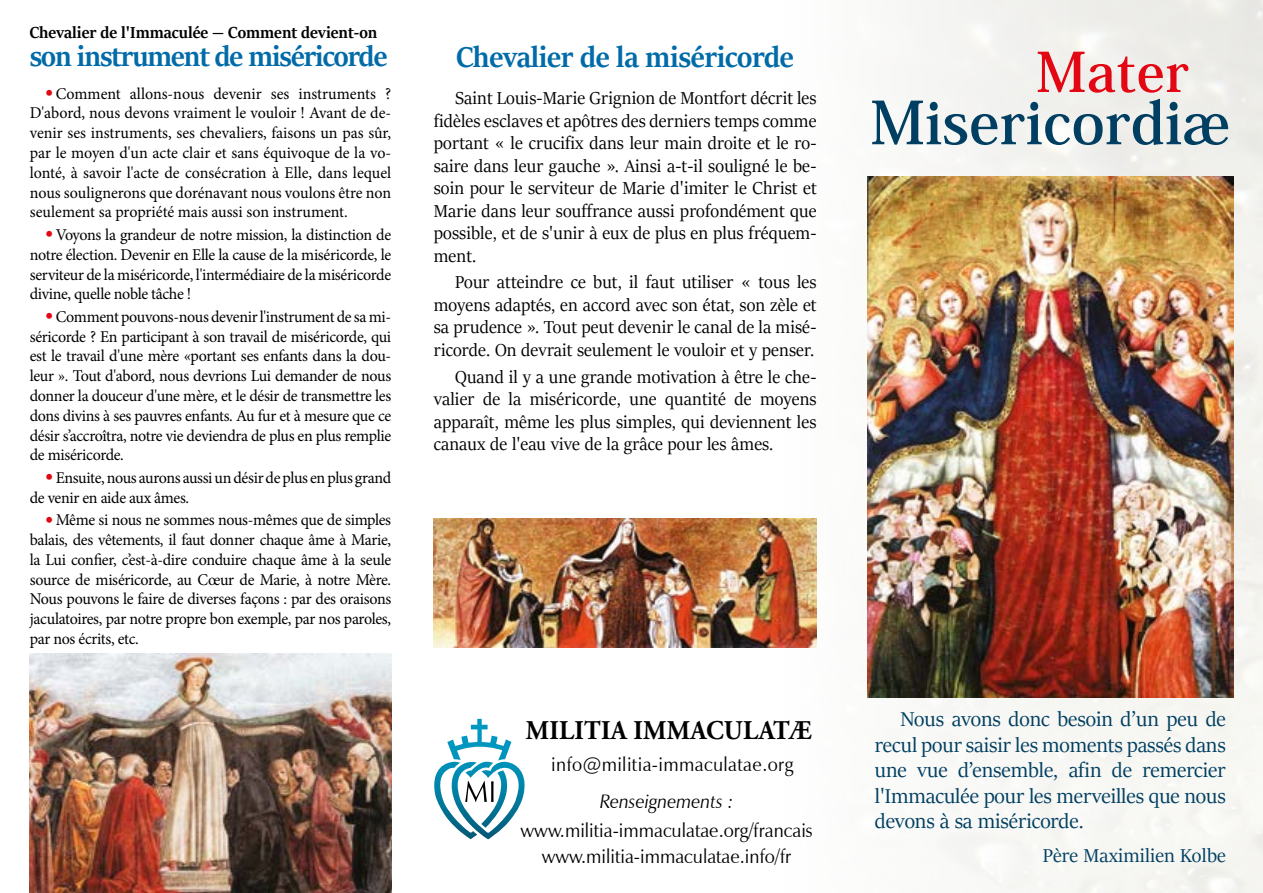
<style>
.page{position:relative;width:1263px;height:893px;background:#fff}
.page>*{position:absolute;margin:0;border:0;box-sizing:border-box;transform-origin:0 0}
.t1{font:700 58.5px "Koz Min Pr 6 N";color:#003f61}
.t2{font:700 54px "Koz Min Pr 6 N";letter-spacing:.01em;color:#e30613}
.t3{font:700 32.25px "Sitka Banner";letter-spacing:-.01em;color:#006ba8}
.t4{font:700 31.5px "Sitka Banner";letter-spacing:-.03em;color:#006ba8}
.t5{font:700 27px "Adobe Garamond Pro";letter-spacing:.01em;color:#000;scale:.95 1}
.t6{font:22.5px/25.5px "Sitka Banner";color:#003f61;text-align:justify}
.t7{font:21px "Sitka Banner";letter-spacing:.01em;color:#003f61}
.t8{font:19.5px/22.5px "Sitka Banner";letter-spacing:.01em;color:#000;text-align:justify}
.t9{font:19.5px/25.5px "Zapf Humanist 601 L2";color:#000;text-align:center;scale:.95 1}
.t10{font:19.5px "Zapf Humanist 601 L2";letter-spacing:.02em;color:#000;scale:.95 1}
.t11{font:italic 19.5px "Zapf Humanist 601 L2";color:#000;scale:.95 1}
.t12{font:700 18px "Sitka Banner";color:#000}
.t13{font:16.5px/19.8px "Minion Pro";letter-spacing:-.02em;color:#000;text-align:justify}
.s1{font-family:"Slimbach Itc TEE";font-size:21px;color:#e30613}
</style>
<div class="page">
<img style="left:779px;top:0;width:484px;height:893px">
<img style="left:867px;top:176px;width:366px;height:521px">
<img style="left:30px;top:654px;width:361px;height:239px">
<img style="left:434px;top:518px;width:382px;height:129px">
<svg style="left:434px;top:719px;width:91px;height:120px"></svg>
<p class="t12" style="left:30px;top:19px;width:349px">Chevalier de l'Immaculée — Comment devient-on</p>
<h3 class="t4" style="left:30px;top:34px;width:359px">son instrument de miséricorde</h3>
<p class="t13" style="left:30px;top:83px;width:363px;text-indent:13px"><span class="s1">•</span>Comment allons-nous devenir ses instruments ?<br>D'abord, nous devons vraiment le vouloir ! Avant de de&shy;venir ses instruments, ses chevaliers, faisons un pas sûr, par le moyen d'un acte clair et sans équivoque de la vo&shy;lonté, à savoir l'acte de consécration à Elle, dans lequel nous soulignerons que dorénavant nous voulons être non seulement sa propriété mais aussi son instrument.</p>
<p class="t13" style="left:30px;top:225px;width:363px;text-indent:13px"><span class="s1">•</span>Voyons la grandeur de notre mission, la distinction de notre élection. Devenir en Elle la cause de la miséricorde, le serviteur de la miséricorde, l'intermédiaire de la miséricorde divine, quelle noble tâche !</p>
<p class="t13" style="left:30px;top:307px;width:363px;text-indent:13px"><span class="s1">•</span>Comment pouvons-nous devenir l'instrument de sa mi&shy;séricorde ? En participant à son travail de miséricorde, qui est le travail d'une mère «portant ses enfants dans la dou&shy;leur ». Tout d'abord, nous devrions Lui demander de nous donner la douceur d'une mère, et le désir de transmettre les dons divins à ses pauvres enfants. Au fur et à mesure que ce désir s’accroîtra, notre vie deviendra de plus en plus remplie de miséricorde.</p>
<p class="t13" style="left:30px;top:468px;width:363px;text-indent:13px"><span class="s1">•</span>Ensuite, nous aurons aussi un désir de plus en plus grand de venir en aide aux âmes.</p>
<p class="t13" style="left:30px;top:510px;width:363px;text-indent:13px"><span class="s1">•</span>Même si nous ne sommes nous-mêmes que de simples balais, des vêtements, il faut donner chaque âme à Marie, la Lui confier, c’est-à-dire conduire chaque âme à la seule source de miséricorde, au Cœur de Marie, à notre Mère.<br>Nous pouvons le faire de diverses façons : par des oraisons jaculatoires, par notre propre bon exemple, par nos paroles, par nos écrits, etc.</p>
<h3 class="t3" style="left:456px;top:34px;width:339px">Chevalier de la miséricorde</h3>
<p class="t8" style="left:434px;top:86px;width:384px;text-indent:21px">Saint Louis-Marie Grignion de Montfort décrit les fidèles esclaves et apôtres des derniers temps comme portant « le crucifix dans leur main droite et le ro&shy;saire dans leur gauche ». Ainsi a-t-il souligné le be&shy;soin pour le serviteur de Marie d'imiter le Christ et Marie dans leur souffrance aussi profondément que possible, et de s'unir à eux de plus en plus fréquem&shy;ment.</p>
<p class="t8" style="left:434px;top:270px;width:384px;text-indent:21px">Pour atteindre ce but, il faut utiliser « tous les moyens adaptés, en accord avec son état, son zèle et sa prudence ». Tout peut devenir le canal de la misé&shy;ricorde. On devrait seulement le vouloir et y penser.</p>
<p class="t8" style="left:434px;top:365px;width:384px;text-indent:21px">Quand il y a une grande motivation à être le che&shy;valier de la miséricorde, une quantité de moyens apparaît, même les plus simples, qui deviennent les canaux de l'eau vive de la grâce pour les âmes.</p>
<h3 class="t5" style="left:526px;top:715px;width:302px">MILITIA IMMACULATÆ</h3>
<p class="t10" style="left:551px;top:752px;width:256px">info@militia-immaculatae.org</p>
<p class="t11" style="left:600px;top:789px;width:142px">Renseignements :</p>
<p class="t9" style="left:521px;top:818px;width:309px">www.militia-immaculatae.org/francais www.militia-immaculatae.info/fr</p>
<h2 class="t2" style="left:1036px;top:42px;width:154px">Mater</h2>
<h1 class="t1" style="left:870px;top:90px;width:361px">Misericordiæ</h1>
<h3 class="t6" style="left:875px;top:705px;width:352px;text-indent:26px">Nous avons donc besoin d’un peu de recul pour saisir les moments passés dans une vue d’ensemble, afin de remercier l'Immaculée pour les merveilles que nous devons à sa miséricorde.</h3>
<p class="t7" style="left:1043px;top:841px;width:184px">Père Maximilien Kolbe</p>
</div>
